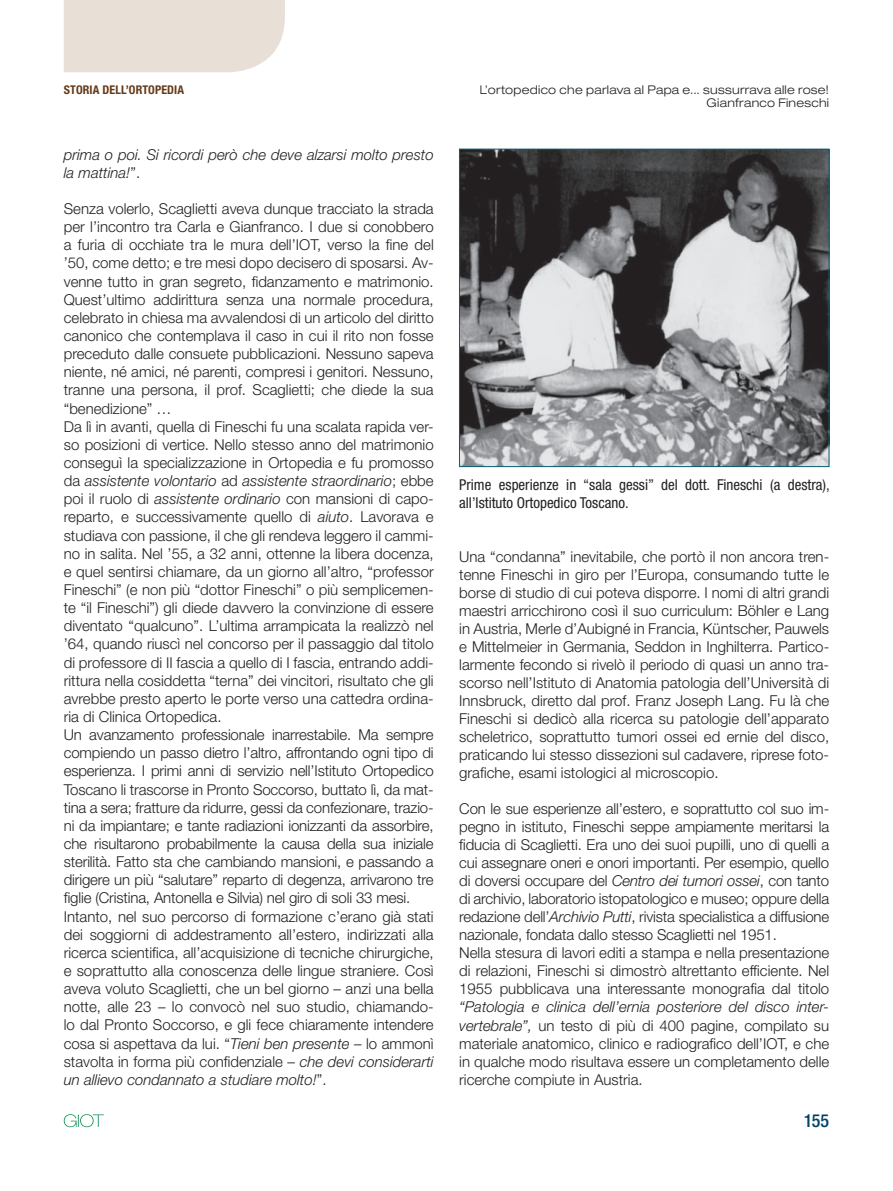
<style>
.page{position:relative;width:893px;height:1191px;background:#fff}
.page>*{position:absolute;margin:0;border:0;box-sizing:border-box;transform-origin:0 0}
.t1{font:500 condensed 18px "Helvetica Neue LT Std";color:#004264}
.t2{font:300 15px/18.1px "Helvetica Neue LT Std";color:#231f20;text-align:justify}
.t3{font:condensed 15px/18px "Helvetica Neue LT Std";color:#231f20}
.t4{font:italic 300 15px/18.1px "Helvetica Neue LT Std";color:#231f20}
.t5{font:300 expanded 12px/13.5px "Helvetica Neue LT Std";letter-spacing:.025em;color:#231f20;text-align:right}
.t6{font:700 condensed 12px "Helvetica Neue LT Std";letter-spacing:.01em;color:#653a18}
.s1{font-style:normal}
.s2{font-style:italic}
</style>
<div class="page">
<div style="left:64px;top:0;width:221px;height:72px;background:#e8e0d7"></div>
<svg style="left:64px;top:1114px;width:40px;height:13px"></svg>
<img style="left:461px;top:151px;width:366px;height:314px">
<div style="left:459px;top:149px;width:370px;height:318px;border:1px solid #0a5d73"></div>
<p class="t6" style="left:64px;top:82px;width:122px">STORIA dell’ORTOPED IA</p>
<p class="t5" style="left:480px;top:82px;width:351px">L’ortopedico che parlava al Papa e... sussurrava alle rose!<br>Gianfranco Fineschi</p>
<p class="t4" style="left:64px;top:145px;width:371px">prima o poi. Si ricordi però che deve alzarsi molto presto la mattina!<span class="s1">”.</span></p>
<p class="t2" style="left:64px;top:199px;width:371px;text-align:left">Senza volerlo, Scaglietti aveva dunque tracciato la strada per l’incontro tra Carla e Gianfranco. I due si conobbero a furia di occhiate tra le mura dell’IOT, verso la fine del ’50, come detto; e tre mesi dopo decisero di sposarsi. Av&shy;venne tutto in gran segreto, fidanzamento e matrimonio.<br>Quest’ultimo addirittura senza una normale procedura, celebrato in chiesa ma avvalendosi di un articolo del diritto canonico che contemplava il caso in cui il rito non fosse preceduto dalle consuete pubblicazioni. Nessuno sapeva niente, né amici, né parenti, compresi i genitori. Nessuno, tranne una persona, il prof. Scaglietti; che diede la sua “benedizione” …<br>Da lì in avanti, quella di Fineschi fu una scalata rapida ver&shy;so posizioni di vertice. Nello stesso anno del matrimonio conseguì la specializzazione in Ortopedia e fu promosso da <span class="s2">assistente volontario</span> ad <span class="s2">assistente straordinario</span>; ebbe poi il ruolo di <span class="s2">assistente ordinario</span> con mansioni di capo&shy;reparto, e successivamente quello di <span class="s2">aiuto</span>. Lavorava e studiava con passione, il che gli rendeva leggero il cammi&shy;no in salita. Nel ’55, a 32 anni, ottenne la libera docenza, e quel sentirsi chiamare, da un giorno all’altro, “professor Fineschi” (e non più “dottor Fineschi” o più semplicemen&shy;te “il Fineschi”) gli diede davvero la convinzione di essere diventato “qualcuno”. L’ultima arrampicata la realizzò nel ’64, quando riuscì nel concorso per il passaggio dal titolo di professore di II fascia a quello di I fascia, entrando addi&shy;rittura nella cosiddetta “terna” dei vincitori, risultato che gli avrebbe presto aperto le porte verso una cattedra ordina&shy;ria di Clinica Ortopedica.<br>Un avanzamento professionale inarrestabile. Ma sempre compiendo un passo dietro l’altro, affrontando ogni tipo di esperienza. I primi anni di servizio nell’Istituto Ortopedico Toscano li trascorse in Pronto Soccorso, buttato lì, da mat&shy;tina a sera; fratture da ridurre, gessi da confezionare, trazio&shy;ni da impiantare; e tante radiazioni ionizzanti da assorbire, che risultarono probabilmente la causa della sua iniziale sterilità. Fatto sta che cambiando mansioni, e passando a dirigere un più “salutare” reparto di degenza, arrivarono tre figlie (Cristina, Antonella e Silvia) nel giro di soli 33 mesi.<br>Intanto, nel suo percorso di formazione c’erano già stati dei soggiorni di addestramento all’estero, indirizzati alla ricerca scientifica, all’acquisizione di tecniche chirurgiche, e soprattutto alla conoscenza delle lingue straniere. Così aveva voluto Scaglietti, che un bel giorno – anzi una bella notte, alle 23 – lo convocò nel suo studio, chiamando&shy;lo dal Pronto Soccorso, e gli fece chiaramente intendere cosa si aspettava da lui. “<span class="s2">Tieni ben presente</span> – lo ammonì stavolta in forma più confidenziale – <span class="s2">che devi considerarti un allievo condannato a studiare molto!</span>”.</p>
<p class="t3" style="left:459px;top:476px;width:372px">Prime esperienze in “sala gessi” del dott. Fineschi (a destra), all’Istituto Ortopedico Toscano.</p>
<p class="t2" style="left:459px;top:547px;width:371px">Una “condanna” inevitabile, che portò il non ancora tren&shy;tenne Fineschi in giro per l’Europa, consumando tutte le borse di studio di cui poteva disporre. I nomi di altri grandi maestri arricchirono così il suo curriculum: Böhler e Lang in Austria, Merle d’Aubigné in Francia, Küntscher, Pauwels e Mittelmeier in Germania, Seddon in Inghilterra. Partico&shy;larmente fecondo si rivelò il periodo di quasi un anno tra&shy;scorso nell’Istituto di Anatomia patologia dell’Università di Innsbruck, diretto dal prof. Franz Joseph Lang. Fu là che Fineschi si dedicò alla ricerca su patologie dell’apparato scheletrico, soprattutto tumori ossei ed ernie del disco, praticando lui stesso dissezioni sul cadavere, riprese foto&shy;grafiche, esami istologici al microscopio.</p>
<p class="t2" style="left:459px;top:799px;width:371px;text-align:left">Con le sue esperienze all’estero, e soprattutto col suo im&shy;pegno in istituto, Fineschi seppe ampiamente meritarsi la fiducia di Scaglietti. Era uno dei suoi pupilli, uno di quelli a cui assegnare oneri e onori importanti. Per esempio, quello di doversi occupare del <span class="s2">Centro dei tumori ossei</span>, con tanto di archivio, laboratorio istopatologico e museo; oppure della redazione dell’<span class="s2">Archivio Putti</span>, rivista specialistica a diffusione nazionale, fondata dallo stesso Scaglietti nel 1951.<br>Nella stesura di lavori editi a stampa e nella presentazione di relazioni, Fineschi si dimostrò altrettanto efficiente. Nel 1955 pubblicava una interessante monografia dal titolo</p>
<p class="t2" style="left:459px;top:997px;width:371px"><span class="s2">“Patologia e clinica dell’ernia posteriore del disco inter&shy;vertebrale”,</span> un testo di più di 400 pagine, compilato su materiale anatomico, clinico e radiografico dell’IOT, e che in qualche modo risultava essere un completamento delle ricerche compiute in Austria.</p>
<p class="t1" style="left:804px;top:1110px;width:27px">155</p>
</div>
